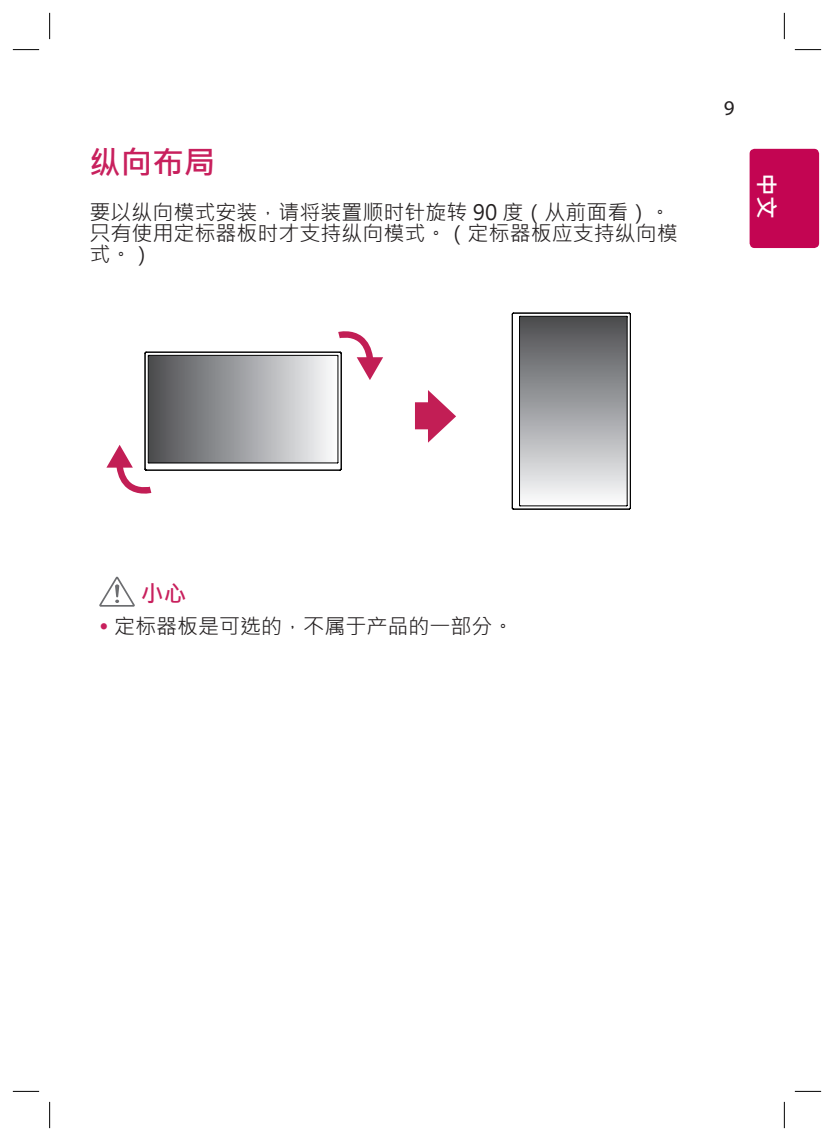
<style>
.page{position:relative;width:834px;height:1141px;background:#fff}
.page>*{position:absolute;margin:0;border:0;box-sizing:border-box;transform-origin:0 0}
.t1{font:700 31.5px "Microsoft Jheng Hei";color:#c8205d}
.t2{font:700 22.75px "Microsoft Jheng Hei";color:#fff}
.Title-note{font:700 22.75px "Microsoft Jheng Hei";color:#c8205d}
.t3{font:21px/21px "Microsoft Jheng Hei";color:#231f20}
.t4{font:21px "Myriad Pro";color:#231f20}
</style>
<div class="page">
<div style="left:749px;top:149px;width:70px;height:99px;background:#c30552;border-radius:5px"></div>
<svg style="left:99px;top:577px;width:36px;height:30px"></svg>
<svg style="left:415px;top:390px;width:41px;height:53px"></svg>
<svg style="left:106px;top:331px;width:277px;height:163px"></svg>
<div style="left:144px;top:352px;width:198px;height:119px;border:1px solid #000;border-radius:2px"></div>
<svg style="left:519px;top:313px;width:112px;height:197px;background:#9e9fa1"></svg>
<div style="left:511px;top:313px;width:119px;height:197px;border:1px solid #000;border-radius:2px"></div>
<svg style="left:13px;top:49px;width:26px;height:1px"></svg>
<svg style="left:794px;top:49px;width:27px;height:1px"></svg>
<svg style="left:13px;top:1091px;width:26px;height:1px"></svg>
<svg style="left:794px;top:1091px;width:27px;height:1px"></svg>
<svg style="left:49px;top:13px;width:1px;height:26px"></svg>
<svg style="left:49px;top:1102px;width:1px;height:26px"></svg>
<svg style="left:783px;top:13px;width:1px;height:26px"></svg>
<svg style="left:783px;top:1102px;width:1px;height:26px"></svg>
<h1 class="t1" style="left:89px;top:143px;width:128px">纵向布局</h1>
<p class="t3" style="left:89px;top:201px;width:589px">要以纵向模式安装，请将装置顺时针旋转 90 度（从前面看）。只有使用定标器板时才支持纵向模式。（定标器板应支持纵向模式。）</p>
<p class="t4" style="left:723px;top:95px;width:12px">9</p>
<p class="t2" style="left:780px;top:173px;width:47px;rotate:90deg">中文</p>
<p class="Title-note" style="left:141px;top:579px;width:47px">小心</p>
<p class="t3" style="left:114px;top:616px;width:401px">定标器板是可选的，不属于产品的一部分。</p>
</div>
